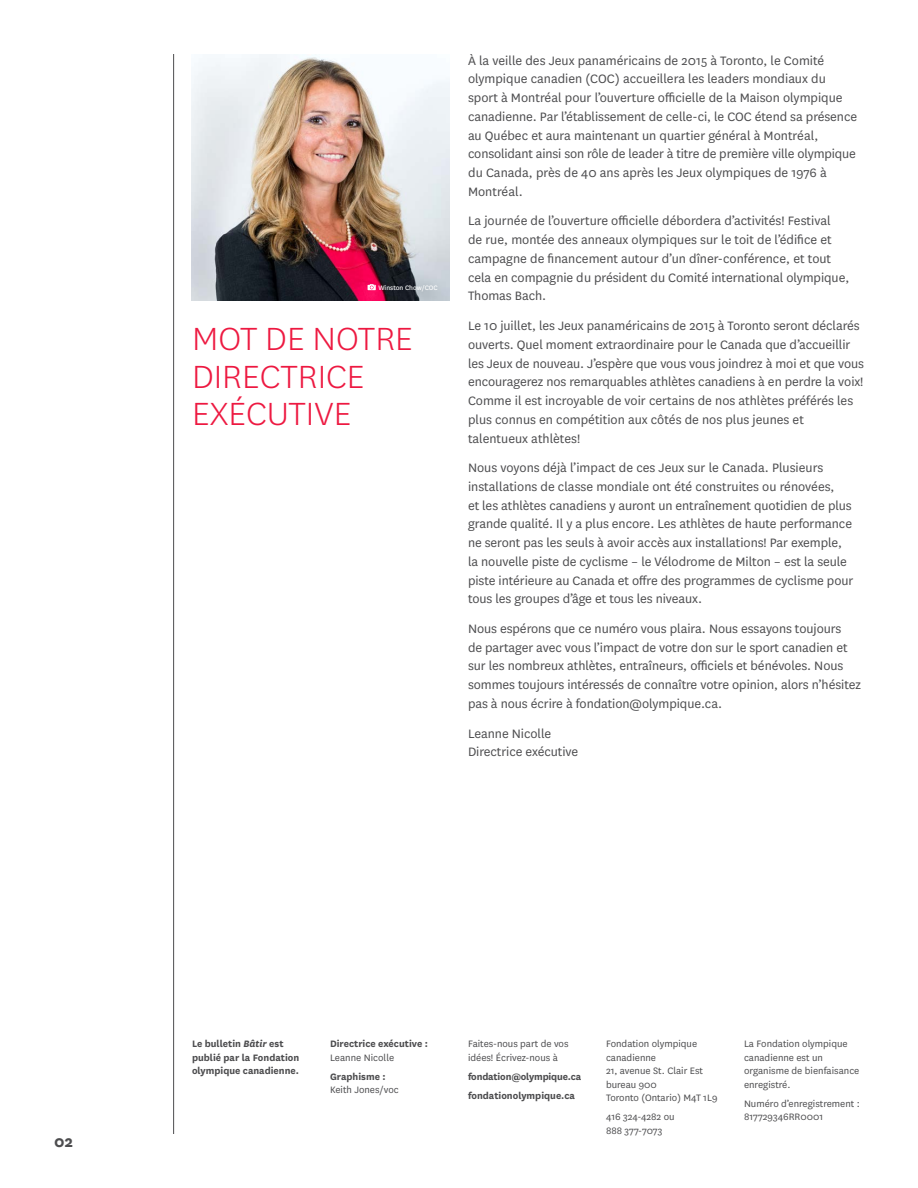
<style>
.page{position:relative;width:918px;height:1188px;background:#fff}
.page>*{position:absolute;margin:0;border:0;box-sizing:border-box;transform-origin:0 0}
.t1{font:300 37.5px/37.5px "National";color:#ed1941}
.t2{font:700 18px "National";color:#4d4d4f}
.t3{font:14.25px/18.8px "National";letter-spacing:-.005em;color:#4d4d4f}
.t4{font:10.8px/13.5px "National";color:#4d4d4f}
.t5{font:700 10.8px/13.5px "National";color:#4d4d4f}
.t6{font:7.5px "National";color:#fff}
.s1{font-style:italic}
</style>
<div class="page">
<hr style="left:173px;top:54px;width:1px;height:1080px;background:#4d4d4f">
<img style="left:192px;top:54px;width:258px;height:246px">
<svg style="left:368px;top:284px;width:8px;height:6px"></svg>
<p class="t2" style="left:54px;top:1129px;width:21px">02</p>
<p class="t6" style="left:378px;top:282px;width:61px">Winston Chow/COC</p>
<h1 class="t1" style="left:192px;top:319px;width:222px">MOT DE NOTRE<br>DIRECTRICE<br>EXÉCUTIVE</h1>
<p class="t3" style="left:468px;top:50px;width:391px">À la veille des Jeux panaméricains de 2015 à Toronto, le Comité olympique canadien (COC) accueillera les leaders mondiaux du sport à Montréal pour l’ouverture officielle de la Maison olympique canadienne. Par l’établissement de celle-ci, le COC étend sa présence au Québec et aura maintenant un quartier général à Montréal, consolidant ainsi son rôle de leader à titre de première ville olympique du Canada, près de 40 ans après les Jeux olympiques de 1976 à Montréal.</p>
<p class="t3" style="left:468px;top:211px;width:383px">La journée de l’ouverture officielle débordera d’activités! Festival<br>de rue, montée des anneaux olympiques sur le toit de l’édifice et campagne de financement autour d’un dîner-conférence, et tout cela en compagnie du président du Comité international olympique, Thomas Bach.</p>
<p class="t3" style="left:468px;top:316px;width:398px">Le 10 juillet, les Jeux panaméricains de 2015 à Toronto seront déclarés ouverts. Quel moment extraordinaire pour le Canada que d’accueillir les Jeux de nouveau. J’espère que vous vous joindrez à moi et que vous encouragerez nos remarquables athlètes canadiens à en perdre la voix!<br>Comme il est incroyable de voir certains de nos athlètes préférés les plus connus en compétition aux côtés de nos plus jeunes et talentueux athlètes!</p>
<p class="t3" style="left:468px;top:458px;width:387px">Nous voyons déjà l’impact de ces Jeux sur le Canada. Plusieurs installations de classe mondiale ont été construites ou rénovées,<br>et les athlètes canadiens y auront un entraînement quotidien de plus grande qualité. Il y a plus encore. Les athlètes de haute performance ne seront pas les seuls à avoir accès aux installations! Par exemple, la nouvelle piste de cyclisme – le Vélodrome de Milton – est la seule piste intérieure au Canada et offre des programmes de cyclisme pour tous les groupes d’âge et tous les niveaux.</p>
<p class="t3" style="left:468px;top:619px;width:394px">Nous espérons que ce numéro vous plaira. Nous essayons toujours<br>de partager avec vous l’impact de votre don sur le sport canadien et sur les nombreux athlètes, entraîneurs, officiels et bénévoles. Nous sommes toujours intéressés de connaître votre opinion, alors n’hésitez pas à nous écrire à fondation@olympique.ca.</p>
<p class="t3" style="left:468px;top:723px;width:112px">Leanne Nicolle<br>Directrice exécutive</p>
<p class="t5" style="left:192px;top:1037px;width:109px">Le bulletin <span class="s1">Bâtir</span> est publié par la Fondation olympique canadienne.</p>
<p class="t5" style="left:330px;top:1036px;width:99px">Directrice exécutive :</p>
<p class="t4" style="left:330px;top:1050px;width:66px">Leanne Nicolle</p>
<p class="t5" style="left:330px;top:1069px;width:57px">Graphisme :</p>
<p class="t4" style="left:330px;top:1083px;width:70px">Keith Jones/voc</p>
<p class="t4" style="left:468px;top:1037px;width:102px">Faites-nous part de vos idées! Écrivez-nous à</p>
<p class="t5" style="left:468px;top:1066px;width:115px;line-height:18.9px">fondation@olympique.ca fondationolympique.ca</p>
<p class="t4" style="left:606px;top:1037px;width:113px">Fondation olympique canadienne<br>21, avenue St. Clair Est bureau 900<br>Toronto (Ontario) M4T 1L9</p>
<p class="t4" style="left:606px;top:1110px;width:70px">416 324-4282 ou<br>888 377-7073</p>
<p class="t4" style="left:744px;top:1037px;width:117px">La Fondation olympique canadienne est un organisme de bienfaisance enregistré.</p>
<p class="t4" style="left:744px;top:1096px;width:117px">Numéro d’enregistrement :<br>817729346RR0001</p>
</div>
